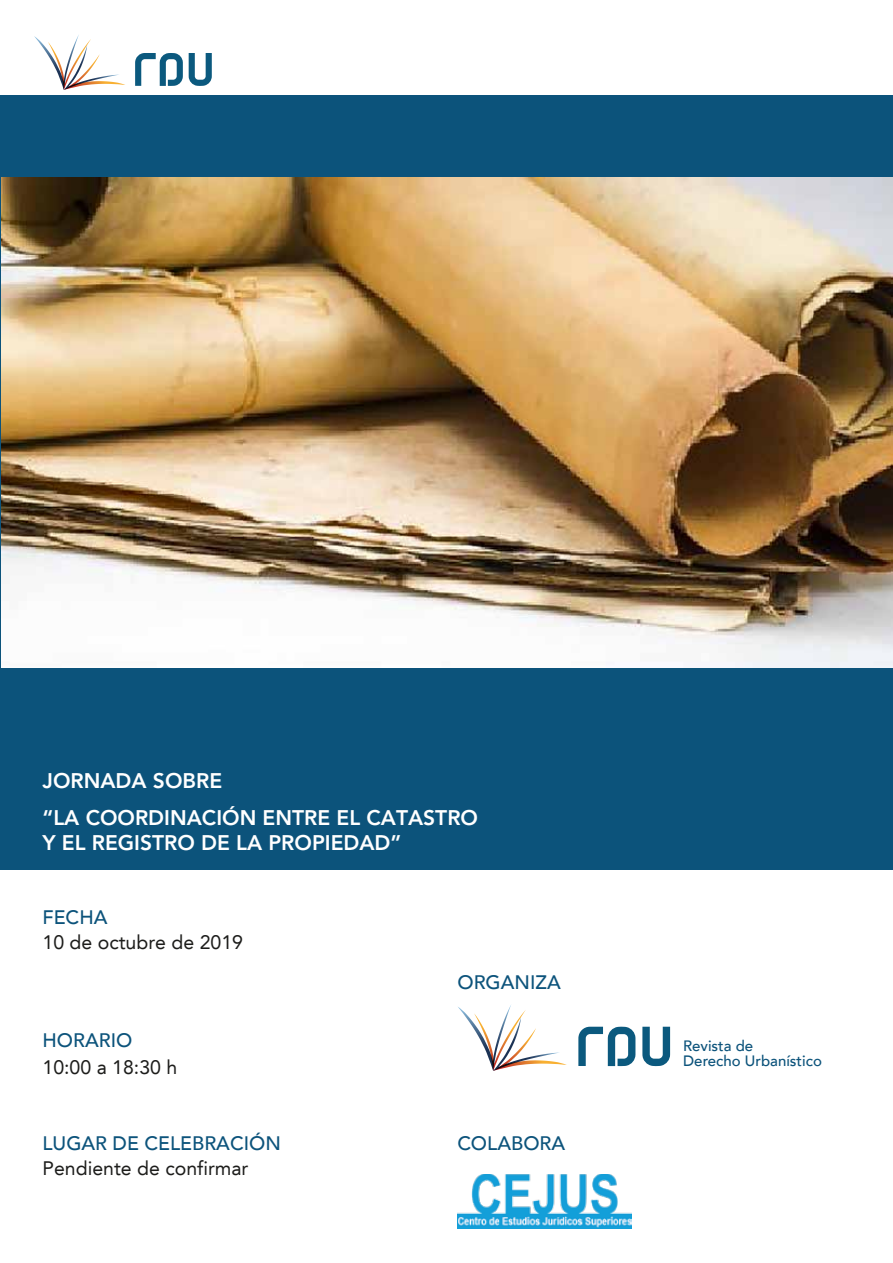
<style>
.page{position:relative;width:893px;height:1263px;background:#fff}
.page>*{position:absolute;margin:0;border:0;box-sizing:border-box;transform-origin:0 0}
.t1{font:800 21px/37.2px "Avenir LT Std";color:#fff}
.t2{font:19.5px "Avenir LT";color:#1d1d1b}
.t3{font:500 19.5px "Avenir LT";color:#0c537b}
.t4{font:500 15px/15px "Avenir LT";color:#0c537b}
</style>
<div class="page">
<svg style="left:189px;top:53px;width:23px;height:33px"></svg>
<svg style="left:135px;top:53px;width:48px;height:33px"></svg>
<svg style="left:34px;top:35px;width:91px;height:55px"></svg>
<div style="left:0;top:95px;width:893px;height:775px;background:#0c537b"></div>
<img style="left:1px;top:178px;width:892px;height:490px">
<svg style="left:642px;top:1027px;width:28px;height:39px"></svg>
<svg style="left:578px;top:1026px;width:57px;height:40px"></svg>
<svg style="left:458px;top:1005px;width:109px;height:66px"></svg>
<img style="left:457px;top:1174px;width:175px;height:55px">
<p class="t1" style="left:43px;top:762px;width:437px">JORNADA SOBRE<br>“LA COORDINACIÓN ENTRE EL CATASTRO</p>
<p class="t1" style="left:43px;top:824px;width:360px">Y EL REGISTRO DE LA PROPIEDAD”</p>
<p class="t3" style="left:43px;top:906px;width:67px">FECHA</p>
<p class="t2" style="left:43px;top:931px;width:202px">10 de octubre de 2019</p>
<p class="t3" style="left:43px;top:1028px;width:91px">HORARIO</p>
<p class="t2" style="left:43px;top:1056px;width:136px">10:00 a 18:30 h</p>
<p class="t3" style="left:43px;top:1132px;width:240px">LUGAR DE CELEBRACIÓN</p>
<p class="t2" style="left:43px;top:1157px;width:207px">Pendiente de confirmar</p>
<p class="t3" style="left:457px;top:971px;width:105px">ORGANIZA</p>
<p class="t3" style="left:457px;top:1132px;width:109px">COLABORA</p>
<p class="t4" style="left:683px;top:1039px;width:140px">Revista de<br>Derecho Urbanístico</p>
</div>
